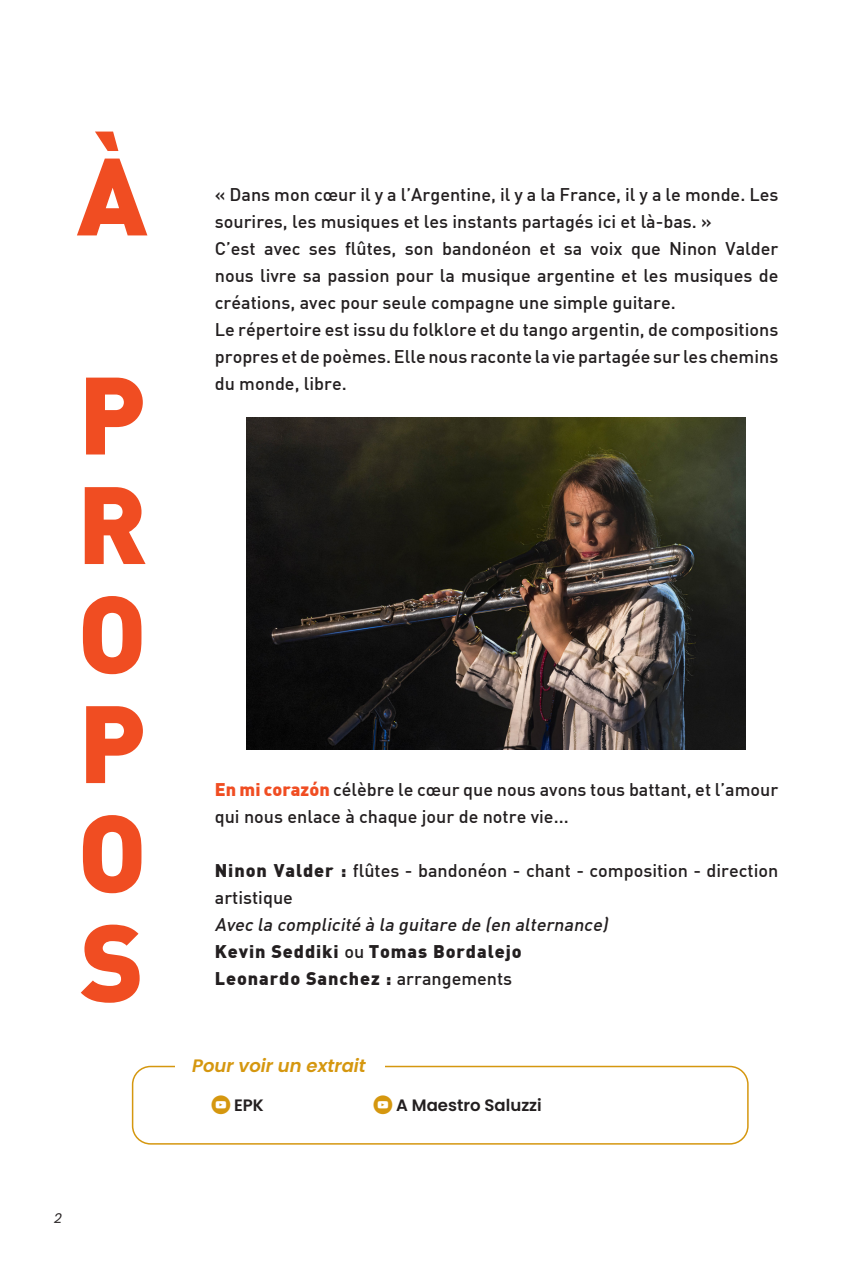
<style>
.page{position:relative;width:855px;height:1263px;background:#fff}
.page>*{position:absolute;margin:0;border:0;box-sizing:border-box;transform-origin:0 0}
.t1{font:900 108px/109.5px "DIN";color:#f04d22}
.t2{font:500 18px/27px "DIN";color:#231f20}
.t3{font:italic 500 18px/27px "DIN";color:#231f20}
.t4{font:italic 600 18px "Poppins";color:#d5970f}
.t5{font:600 16.5px "Poppins";color:#231f20}
.t6{font:italic 13.5px "Poppins";color:#231f20}
.s1{font-weight:900;color:#f04d22}
.s2{font-weight:900}
.s3{font-weight:900;font-style:normal}
.s4{font-style:normal}
.s5{font-family:"Smartphone Pro";font-weight:400;font-size:19.5px;color:#d5970f}
</style>
<div class="page">
<div style="left:132px;top:1066px;width:616px;height:78px;border:2px solid #d5970f;border-radius:18px"></div>
<div style="left:176px;top:1053px;width:209px;height:25px;background:#fff"></div>
<img style="left:246px;top:417px;width:499px;height:333px">
<h1 class="t1" style="left:77px;top:81px;width:72px;line-height:219px">À<br>P</h1>
<h1 class="t1" style="left:77px;top:464px;width:72px;text-align:justify">R O P O S</h1>
<p class="t6" style="left:54px;top:1210px;width:9px">2</p>
<p class="t2" style="left:215px;top:181px;width:565px">« Dans mon cœur il y a l’Argentine, il y a la France, il y a le monde. Les sourires, les musiques et les instants partagés ici et là-bas. »<br>C’est avec ses flûtes, son bandonéon et sa voix que Ninon Valder nous livre sa passion pour la musique argentine et les musiques de créations, avec pour seule compagne une simple guitare.<br>Le répertoire est issu du folklore et du tango argentin, de compositions propres et de poèmes. Elle nous raconte la vie partagée sur les chemins du monde, libre.</p>
<p class="t2" style="left:215px;top:775px;width:565px"><span class="s1">En mi corazón</span> célèbre le cœur que nous avons tous battant, et l’amour qui nous enlace à chaque jour de notre vie...</p>
<p class="t2" style="left:215px;top:856px;width:565px"><span class="s2">Ninon Valder :</span> flûtes - bandonéon - chant - composition - direction artistique</p>
<p class="t3" style="left:215px;top:910px;width:398px">Avec la complicité à la guitare de (en alternance)<br><span class="s3">Kevin Seddiki</span> <span class="s4">ou</span> <span class="s3">Tomas Bordalejo<br>Leonardo Sanchez :</span> <span class="s4">arrangements</span></p>
<p class="t4" style="left:192px;top:1055px;width:175px">Pour voir un extrait</p>
<p class="t5" style="left:211px;top:1096px;width:54px"><span class="s5">y</span> EPK</p>
<p class="t5" style="left:373px;top:1096px;width:170px"><span class="s5">y</span> A Maestro Saluzzi</p>
</div>
